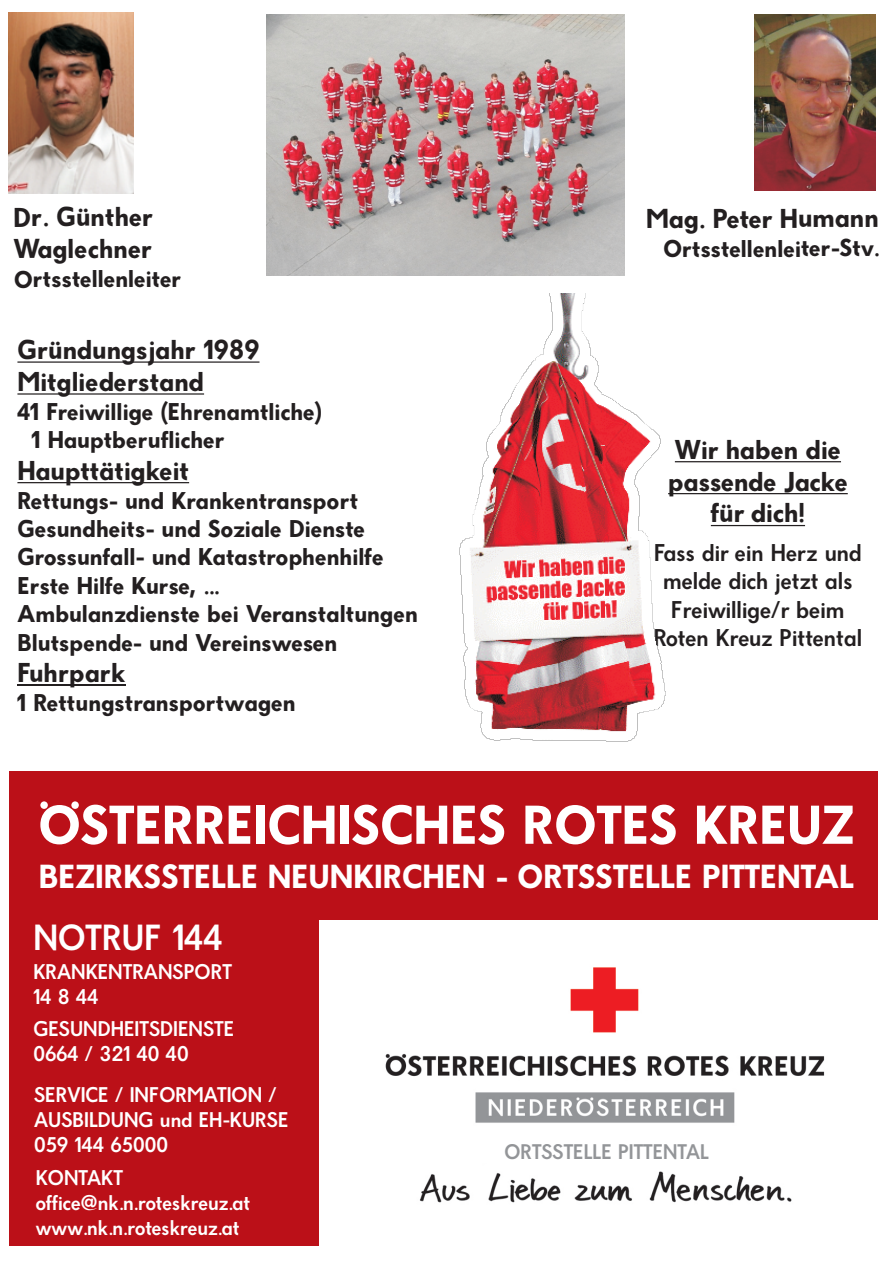
<style>
.page{position:relative;width:893px;height:1263px;background:#fff}
.page>*{position:absolute;margin:0;border:0;box-sizing:border-box;transform-origin:0 0}
.t1{font:700 54px "ORK Demi";color:#fff}
.t2{font:36px "ORK Medium";color:#fff}
.t3{font:700 33px "ORK Demi";color:#fff}
.t4{font:700 27px/32px "ORK Demi";color:#231f20}
.t5{font:700 24px/28.3px "ORK Demi";color:#231f20}
.t6{font:24px/28.3px "ORK Medium";color:#231f20;text-align:center}
.t7{font:21px/24.9px "ORK Medium";color:#fff}
.t8{font:20.85px "ORK Medium";color:#939598}
</style>
<div class="page">
<div style="left:16px;top:771px;width:861px;height:148px;background:#bb1018"></div>
<div style="left:9px;top:771px;width:310px;height:475px;background:#bb1018"></div>
<img style="left:385px;top:967px;width:440px;height:236px">
<img style="left:267px;top:15px;width:358px;height:261px">
<hr style="left:17px;top:361px;width:242px;height:2px;background:#231f20">
<hr style="left:17px;top:393px;width:187px;height:2px;background:#231f20">
<hr style="left:17px;top:482px;width:172px;height:1px;background:#231f20">
<hr style="left:17px;top:684px;width:109px;height:1px;background:#231f20">
<hr style="left:675px;top:461px;width:166px;height:1px;background:#231f20">
<hr style="left:668px;top:493px;width:180px;height:1px;background:#231f20">
<hr style="left:711px;top:525px;width:94px;height:1px;background:#231f20">
<img style="left:459px;top:294px;width:210px;height:448px">
<img style="left:8px;top:13px;width:126px;height:181px">
<img style="left:755px;top:14px;width:121px;height:177px">
<p class="t4" style="left:14px;top:202px;width:142px">Dr. Günther<br>Waglechner</p>
<p class="t5" style="left:14px;top:266px;width:169px">Ortsstellenleiter</p>
<p class="t4" style="left:17px;top:335px;width:244px">Gründungsjahr 1989<br>Mitgliederstand</p>
<p class="t5" style="left:32px;top:399px;width:292px;text-indent:-14px">41 Freiwillige (Ehrenamtliche)<br>1 Hauptberuflicher</p>
<p class="t4" style="left:17px;top:455px;width:173px">Haupttätigkeit</p>
<p class="t5" style="left:17px;top:487px;width:402px">Rettungs- und Krankentransport<br>Gesundheits- und Soziale Dienste<br>Grossunfall- und Katastrophenhilfe<br>Erste Hilfe Kurse, ...<br>Ambulanzdienste bei Veranstaltungen<br>Blutspende- und Vereinswesen</p>
<p class="t4" style="left:17px;top:658px;width:110px">Fuhrpark</p>
<p class="t5" style="left:17px;top:689px;width:280px">1 Rettungstransportwagen</p>
<p class="t4" style="left:646px;top:204px;width:234px">Mag. Peter Humann</p>
<p class="t5" style="left:663px;top:235px;width:217px">Ortsstellenleiter-Stv.</p>
<p class="t4" style="left:668px;top:435px;width:181px;text-align:center">Wir haben die passende Jacke für dich!</p>
<p class="t6" style="left:654px;top:540px;width:210px">Fass dir ein Herz und melde dich jetzt als<br>Freiwillige/r beim<br>Roten Kreuz Pittental</p>
<h1 class="t1" style="left:38px;top:800px;width:817px">ÖSTERREICHISCHES ROTES KREUZ</h1>
<h3 class="t3" style="left:39px;top:862px;width:817px">BEZIRKSSTELLE NEUNKIRCHEN - ORTSSTELLE PITTENTAL</h3>
<h2 class="t2" style="left:33px;top:921px;width:191px">NOTRUF 144</h2>
<p class="t7" style="left:33px;top:960px;width:200px">KRANKENTRANSPORT<br>14 8 44</p>
<p class="t7" style="left:33px;top:1017px;width:202px">GESUNDHEITSDIENSTE<br>0664 / 321 40 40</p>
<p class="t7" style="left:34px;top:1083px;width:256px">SERVICE / INFORMATION /<br>AUSBILDUNG und EH-KURSE<br>059 144 65000</p>
<p class="t7" style="left:36px;top:1166px;width:216px">KONTAKT office@nk.n.roteskreuz.at www.nk.n.roteskreuz.at</p>
<p class="t8" style="left:504px;top:1142px;width:206px">ORTSSTELLE PITTENTAL</p>
</div>
